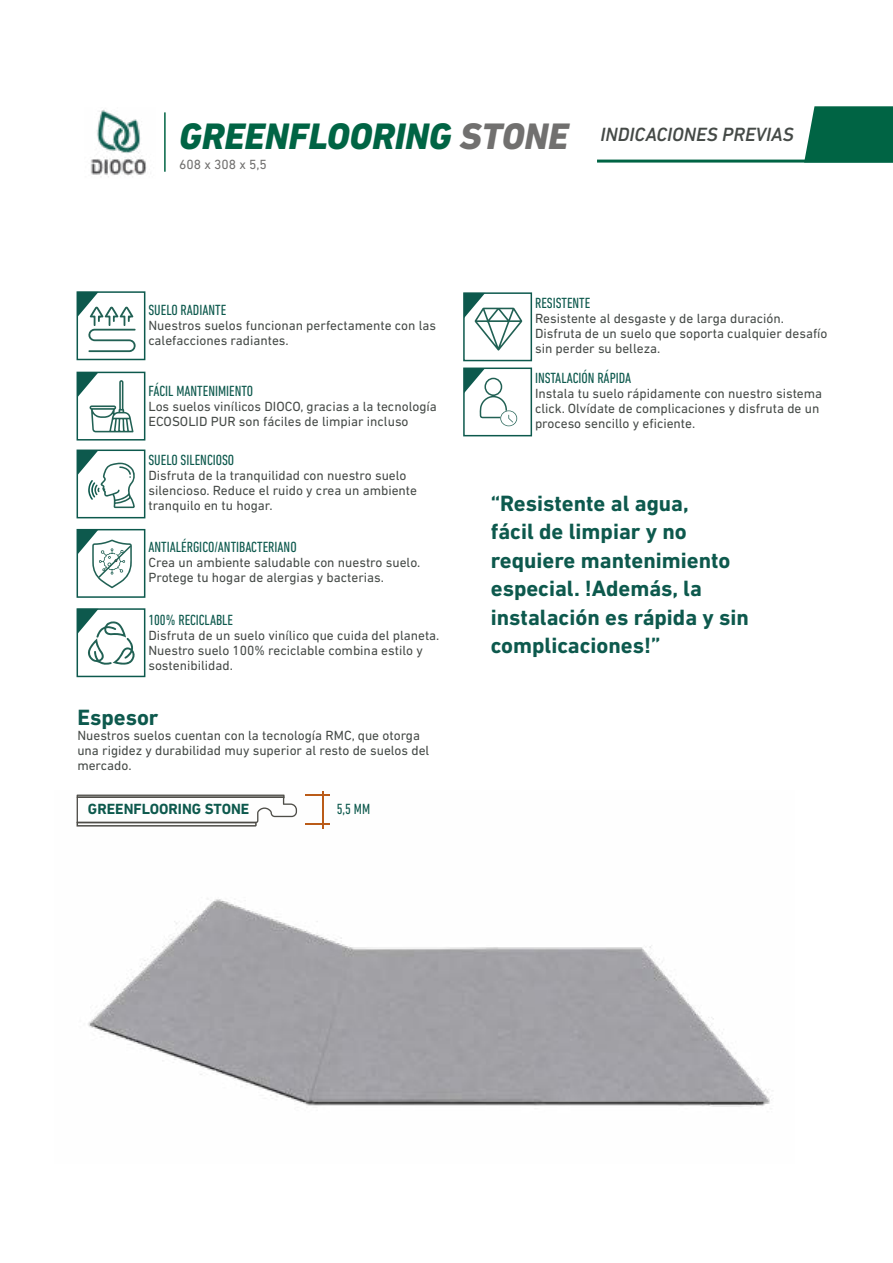
<style>
.page{position:relative;width:893px;height:1263px;background:#fff}
.page>*{position:absolute;margin:0;border:0;box-sizing:border-box;transform-origin:0 0}
.t1{font:italic 800 37.5px "DIN Next LT Pro";color:#006444}
.t2{font:700 22.5px/28.5px "DIN Next LT Pro";color:#0d594d}
.t3{font:italic 500 19.5px "DIN Next LT Pro";color:#454a47}
.t4{font:condensed 15px "DIN Next LT Pro";color:#0d594d}
.t5{font:700 15px "DIN Next LT Pro";color:#0d594d}
.t6{font:13.5px/15px "DIN Next LT Pro";color:#454a47}
.t7{font:13.5px "DIN Next LT Pro";color:#71706f}
.s1{color:#71706f}
</style>
<div class="page">
<img style="left:90px;top:109px;width:57px;height:68px">
<hr style="left:164px;top:112px;width:2px;height:60px;background:#006444">
<hr style="left:597px;top:160px;width:296px;height:3px;background:#006444">
<svg style="left:804px;top:106px;width:89px;height:57px;background:#116e50"></svg>
<div style="left:77px;top:291px;width:68px;height:69px;border:2px solid #0d594d"></div>
<div style="left:77px;top:372px;width:68px;height:68px;border:2px solid #0d594d"></div>
<div style="left:77px;top:449px;width:68px;height:69px;border:2px solid #0d594d"></div>
<div style="left:77px;top:529px;width:68px;height:69px;border:2px solid #0d594d"></div>
<div style="left:77px;top:608px;width:68px;height:69px;border:2px solid #0d594d"></div>
<div style="left:463px;top:292px;width:69px;height:69px;border:2px solid #0d594d"></div>
<div style="left:463px;top:367px;width:69px;height:69px;border:2px solid #0d594d"></div>
<svg style="left:77px;top:292px;width:59px;height:60px"></svg>
<svg style="left:77px;top:372px;width:57px;height:60px"></svg>
<svg style="left:77px;top:450px;width:59px;height:58px"></svg>
<svg style="left:77px;top:529px;width:56px;height:59px"></svg>
<svg style="left:77px;top:609px;width:59px;height:56px"></svg>
<svg style="left:464px;top:293px;width:58px;height:58px"></svg>
<svg style="left:464px;top:368px;width:53px;height:58px"></svg>
<img style="left:76px;top:791px;width:694px;height:316px">
<svg style="left:77px;top:794px;width:220px;height:32px"></svg>
<svg style="left:305px;top:824px;width:24px;height:1px"></svg>
<svg style="left:305px;top:795px;width:24px;height:1px"></svg>
<hr style="left:322px;top:791px;width:1px;height:37px;background:#ba5b18">
<h1 class="t1" style="left:179px;top:114px;width:390px">GREENFLOORING <span class="s1">STONE</span></h1>
<p class="t7" style="left:179px;top:160px;width:89px">608 x 308 x 5,5</p>
<h3 class="t3" style="left:601px;top:123px;width:195px">INDICACIONES PREVIAS</h3>
<p class="t4" style="left:148px;top:302px;width:79px">SUELO RADIANTE</p>
<p class="t6" style="left:148px;top:318px;width:289px">Nuestros suelos funcionan perfectamente con las calefacciones radiantes.</p>
<p class="t4" style="left:148px;top:383px;width:106px">FÁCIL MANTENIMIENTO</p>
<p class="t6" style="left:148px;top:399px;width:290px">Los suelos vinílicos DIOCO, gracias a la tecnología<br>ECOSOLID PUR son fáciles de limpiar incluso</p>
<p class="t4" style="left:148px;top:452px;width:87px">SUELO SILENCIOSO</p>
<p class="t6" style="left:148px;top:468px;width:270px">Disfruta de la tranquilidad con nuestro suelo silencioso. Reduce el ruido y crea un ambiente tranquilo en tu hogar.</p>
<p class="t4" style="left:148px;top:538px;width:150px">ANTIALÉRGICO/ANTIBACTERIANO</p>
<p class="t6" style="left:148px;top:555px;width:274px">Crea un ambiente saludable con nuestro suelo.<br>Protege tu hogar de alergias y bacterias.</p>
<p class="t4" style="left:148px;top:611px;width:86px">100% RECICLABLE</p>
<p class="t6" style="left:148px;top:628px;width:293px">Disfruta de un suelo vinílico que cuida del planeta.<br>Nuestro suelo 100% reciclable combina estilo y sostenibilidad.</p>
<h2 class="t2" style="left:77px;top:705px;width:83px">Espesor</h2>
<p class="t6" style="left:77px;top:728px;width:354px">Nuestros suelos cuentan con la tecnología RMC, que otorga una rigidez y durabilidad muy superior al resto de suelos del mercado.</p>
<p class="t5" style="left:88px;top:804px;width:163px">GREENFLOORING STONE</p>
<p class="t4" style="left:337px;top:801px;width:35px">5,5 MM</p>
<p class="t4" style="left:535px;top:295px;width:57px">RESISTENTE</p>
<p class="t6" style="left:535px;top:311px;width:294px">Resistente al desgaste y de larga duración.<br>Disfruta de un suelo que soporta cualquier desafío sin perder su belleza.</p>
<p class="t4" style="left:535px;top:370px;width:98px">INSTALACIÓN RÁPIDA</p>
<p class="t6" style="left:535px;top:386px;width:289px">Instala tu suelo rápidamente con nuestro sistema click. Olvídate de complicaciones y disfruta de un proceso sencillo y eficiente.</p>
<h2 class="t2" style="left:491px;top:491px;width:260px">“Resistente al agua,<br>fácil de limpiar y no requiere mantenimiento especial. !Además, la instalación es rápida y sin complicaciones!”</h2>
</div>
